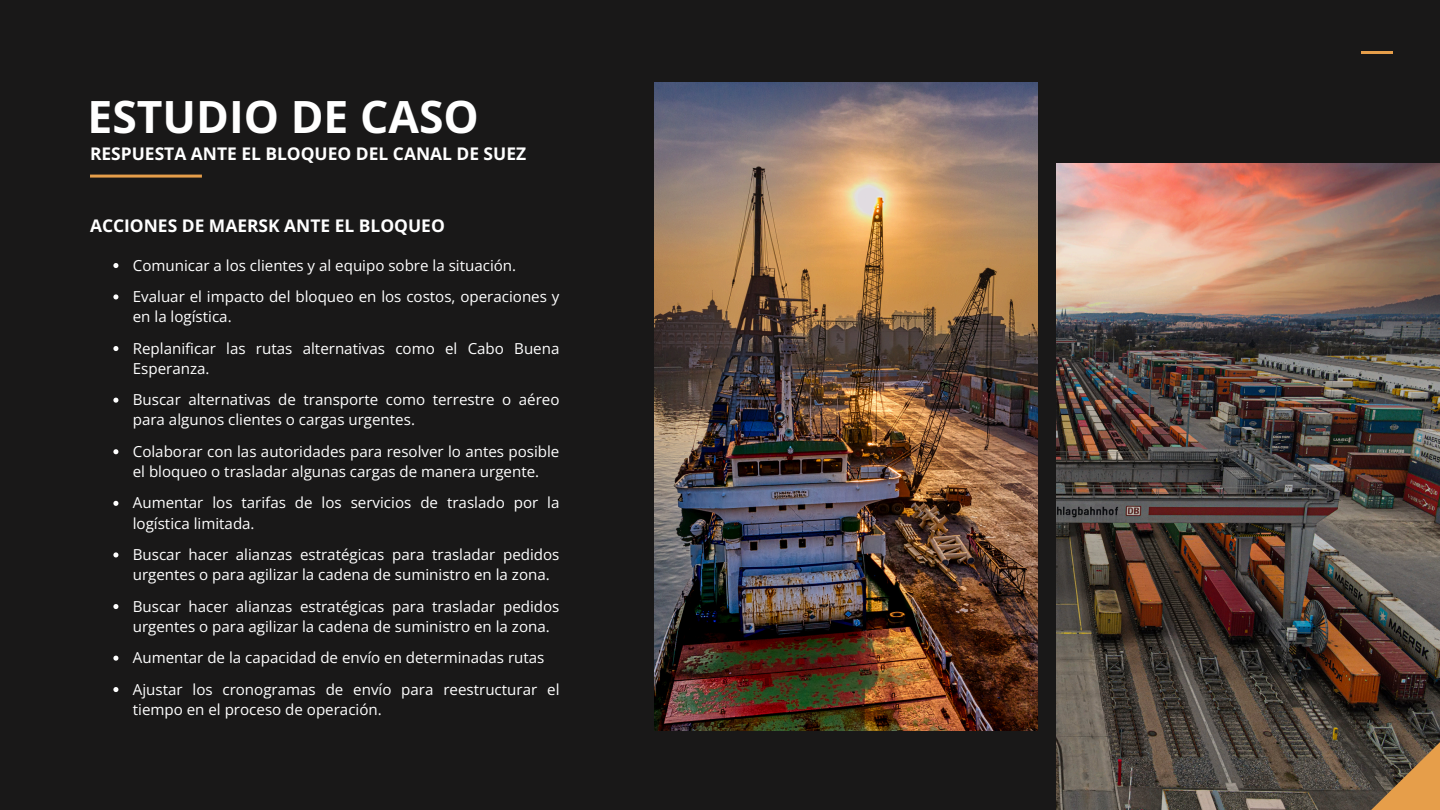
<style>
.page{position:relative;width:1440px;height:810px;background:#191818}
.page>*{position:absolute;margin:0;border:0;box-sizing:border-box;transform-origin:0 0}
.t1{font:700 44.4px "Open Sans";color:#fff}
.t2{font:700 17.4px "Open Sans";color:#fff}
.t3{font:15.1px/20.2px "Open Sans";color:#fff}
</style>
<div class="page">
<hr style="left:1362px;top:52px;width:31px;height:2px;background:#e69e4a">
<img style="left:655px;top:82px;width:383px;height:648px">
<img style="left:1057px;top:164px;width:383px;height:646px">
<svg style="left:1370px;top:741px;width:70px;height:69px;background:#957043"></svg>
<hr style="left:90px;top:175px;width:112px;height:3px;background:#e69e4a">
<svg style="left:113px;top:263px;width:5px;height:5px"></svg>
<svg style="left:113px;top:294px;width:5px;height:5px"></svg>
<svg style="left:113px;top:346px;width:5px;height:5px"></svg>
<svg style="left:113px;top:398px;width:5px;height:5px"></svg>
<svg style="left:113px;top:449px;width:5px;height:5px"></svg>
<svg style="left:113px;top:501px;width:5px;height:5px"></svg>
<svg style="left:113px;top:552px;width:5px;height:5px"></svg>
<svg style="left:113px;top:604px;width:5px;height:5px"></svg>
<svg style="left:113px;top:656px;width:5px;height:5px"></svg>
<svg style="left:113px;top:687px;width:5px;height:5px"></svg>
<h1 class="t1" style="left:88px;top:85px;width:393px">ESTUDIO DE CASO</h1>
<h2 class="t2" style="left:90px;top:141px;width:438px">RESPUESTA ANTE EL BLOQUEO DEL CANAL DE SUEZ</h2>
<h2 class="t2" style="left:90px;top:214px;width:356px">ACCIONES DE MAERSK ANTE EL BLOQUEO</h2>
<p class="t3" style="left:133px;top:255px;width:385px">Comunicar a los clientes y al equipo sobre la situación.</p>
<p class="t3" style="left:133px;top:286px;width:428px">Evaluar el impacto del bloqueo en los costos, operaciones y en la logística.</p>
<p class="t3" style="left:133px;top:338px;width:428px">Replanificar las rutas alternativas como el Cabo Buena<br>Esperanza.</p>
<p class="t3" style="left:133px;top:389px;width:428px">Buscar alternativas de transporte como terrestre o aéreo para algunos clientes o cargas urgentes.</p>
<p class="t3" style="left:133px;top:441px;width:428px">Colaborar con las autoridades para resolver lo antes posible el bloqueo o trasladar algunas cargas de manera urgente.</p>
<p class="t3" style="left:133px;top:492px;width:428px">Aumentar los tarifas de los servicios de traslado por la logística limitada.</p>
<p class="t3" style="left:133px;top:544px;width:428px">Buscar hacer alianzas estratégicas para trasladar pedidos urgentes o para agilizar la cadena de suministro en la zona.</p>
<p class="t3" style="left:133px;top:596px;width:428px">Buscar hacer alianzas estratégicas para trasladar pedidos urgentes o para agilizar la cadena de suministro en la zona.</p>
<p class="t3" style="left:133px;top:647px;width:413px">Aumentar de la capacidad de envío en determinadas rutas</p>
<p class="t3" style="left:133px;top:679px;width:428px">Ajustar los cronogramas de envío para reestructurar el tiempo en el proceso de operación.</p>
</div>
